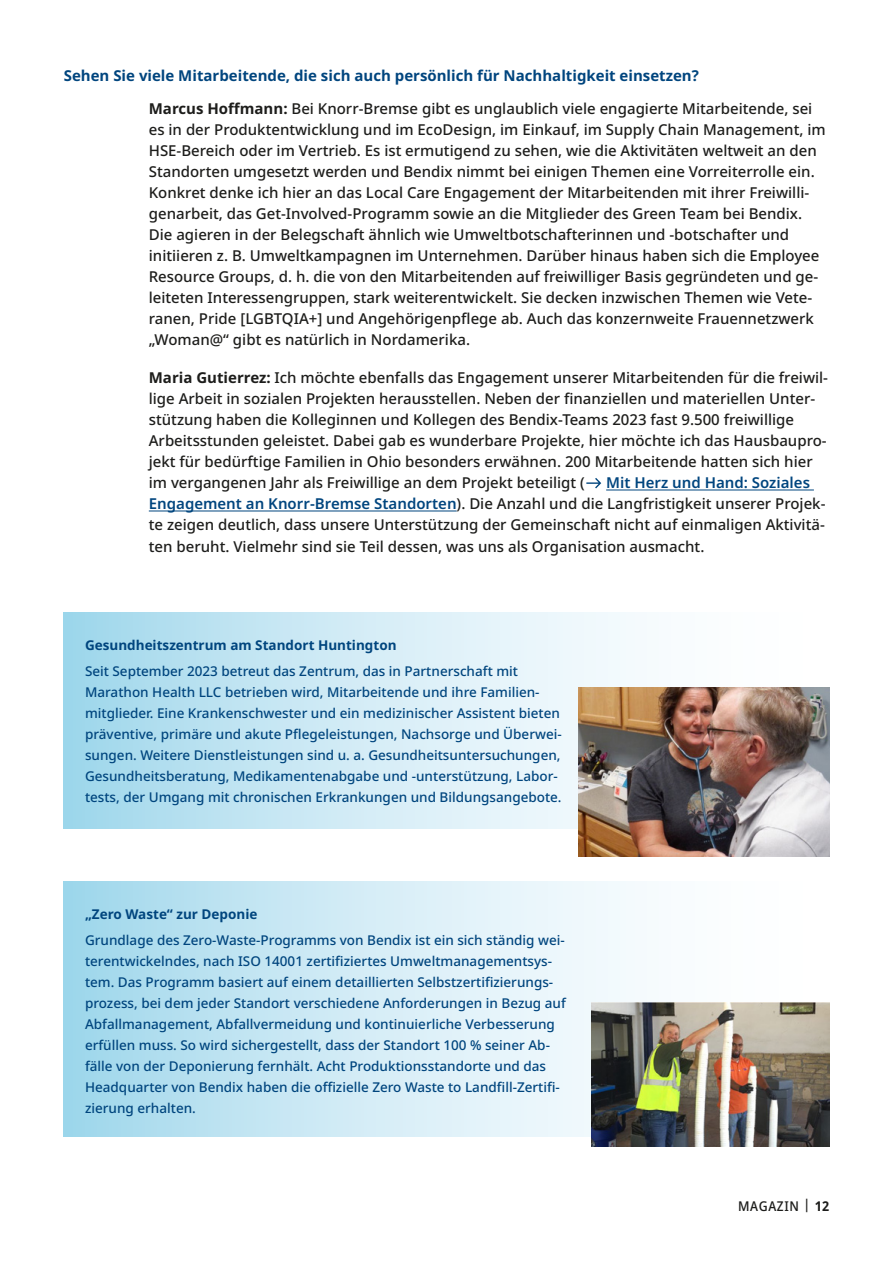
<style>
.page{position:relative;width:893px;height:1263px;background:#fff}
.page>*{position:absolute;margin:0;border:0;box-sizing:border-box;transform-origin:0 0}
.t1{font:500 15px/21px "Noto Sans";color:#1d1d1b}
.t2{font:700 15px "Noto Sans";color:#00457e}
.t3{font:500 13.5px/21px "Noto Sans";color:#00457e}
.t4{font:700 13.5px "Noto Sans";color:#00457e}
.t5{font:500 semi-condensed 13.5px "Noto Sans";letter-spacing:.05em;color:#1d1d1b}
.s1{font-weight:700}
.s2{font-weight:600;color:#00457e}
</style>
<div class="page">
<hr style="left:606px;top:490px;width:208px;height:1px;background:#00457e">
<hr style="left:149px;top:511px;width:308px;height:1px;background:#00457e">
<svg style="left:586px;top:478px;width:15px;height:10px"></svg>
<div style="left:64px;top:612px;width:765px;height:216px;background:linear-gradient(to right,#a8daed,#fff)"></div>
<div style="left:64px;top:881px;width:765px;height:255px;background:linear-gradient(to right,#a8daed,#fff)"></div>
<img style="left:578px;top:687px;width:251px;height:169px">
<img style="left:591px;top:1003px;width:238px;height:143px">
<p class="t2" style="left:64px;top:65px;width:637px">Sehen Sie viele Mitarbeitende, die sich auch persönlich für Nachhaltigkeit einsetzen?</p>
<p class="t1" style="left:149px;top:99px;width:678px"><span class="s1">Marcus Hoffmann:</span> Bei Knorr‑Bremse gibt es unglaublich viele engagierte Mitarbeitende, sei es in der Produktentwicklung und im EcoDesign, im Einkauf, im Supply Chain Management, im HSE-Bereich oder im Vertrieb. Es ist ermutigend zu sehen, wie die Aktivitäten weltweit an den Standorten umgesetzt werden und Bendix nimmt bei einigen Themen eine Vorreiterrolle ein.<br>Konkret denke ich hier an das Local Care Engagement der Mitarbeitenden mit ihrer Freiwilli&shy;genarbeit, das Get-Involved-Programm sowie an die Mitglieder des Green Team bei Bendix.<br>Die agieren in der Belegschaft ähnlich wie Umweltbotschafterinnen und -botschafter und initiieren z. B. Umweltkampagnen im Unternehmen. Darüber hinaus haben sich die Employee Resource Groups, d. h. die von den Mitarbeitenden auf freiwilliger Basis gegründeten und ge&shy;leiteten Interessengruppen, stark weiterentwickelt. Sie decken inzwischen Themen wie Vete&shy;ranen, Pride [LGBTQIA+] und Angehörigenpflege ab. Auch das konzernweite Frauennetzwerk „Woman@“ gibt es natürlich in Nordamerika.</p>
<p class="t1" style="left:149px;top:368px;width:681px"><span class="s1">Maria Gutierrez:</span> Ich möchte ebenfalls das Engagement unserer Mitarbeitenden für die freiwil&shy;lige Arbeit in sozialen Projekten herausstellen. Neben der finanziellen und materiellen Unter&shy;stützung haben die Kolleginnen und Kollegen des Bendix-Teams 2023 fast 9.500 freiwillige Arbeitsstunden geleistet. Dabei gab es wunderbare Projekte, hier möchte ich das Hausbaupro&shy;jekt für bedürftige Familien in Ohio besonders erwähnen. 200 Mitarbeitende hatten sich hier im vergangenen Jahr als Freiwillige an dem Projekt beteiligt (</p>
<p class="t1" style="left:149px;top:473px;width:678px;text-indent:457px"><span class="s2">Mit Herz und Hand: Soziales Engagement an Knorr-Bremse Standorten</span>). Die Anzahl und die Langfristigkeit unserer Projek&shy;te zeigen deutlich, dass unsere Unterstützung der Gemeinschaft nicht auf einmaligen Aktivitä&shy;ten beruht. Vielmehr sind sie Teil dessen, was uns als Organisation ausmacht.</p>
<p class="t4" style="left:85px;top:636px;width:313px">Gesundheitszentrum am Standort Huntington</p>
<p class="t3" style="left:85px;top:660px;width:478px">Seit September 2023 betreut das Zentrum, das in Partnerschaft mit Marathon Health LLC betrieben wird, Mitarbeitende und ihre Familien&shy;mitglieder. Eine Krankenschwester und ein medizinischer Assistent bieten präventive, primäre und akute Pflegeleistungen, Nachsorge und Überwei&shy;sungen. Weitere Dienstleistungen sind u. a. Gesundheitsuntersuchungen, Gesundheitsberatung, Medikamentenabgabe und -unterstützung, Labor&shy;tests, der Umgang mit chronischen Erkrankungen und Bildungsangebote.</p>
<p class="t4" style="left:85px;top:905px;width:174px">„Zero Waste“ zur Deponie</p>
<p class="t3" style="left:85px;top:930px;width:482px">Grundlage des Zero-Waste-Programms von Bendix ist ein sich ständig wei&shy;terentwickelndes, nach ISO 14001 zertifiziertes Umweltmanagementsys&shy;tem. Das Programm basiert auf einem detaillierten Selbstzertifizierungs&shy;prozess, bei dem jeder Standort verschiedene Anforderungen in Bezug auf Abfallmanagement, Abfallvermeidung und kontinuierliche Verbesserung erfüllen muss. So wird sichergestellt, dass der Standort 100 % seiner Ab&shy;fälle von der Deponierung fernhält. Acht Produktionsstandorte und das Headquarter von Bendix haben die offizielle Zero Waste to Landfill-Zertifi&shy;zierung erhalten.</p>
<p class="t5" style="left:738px;top:1196px;width:93px">MAGAZIN | <span class="s1">12</span></p>
</div>
